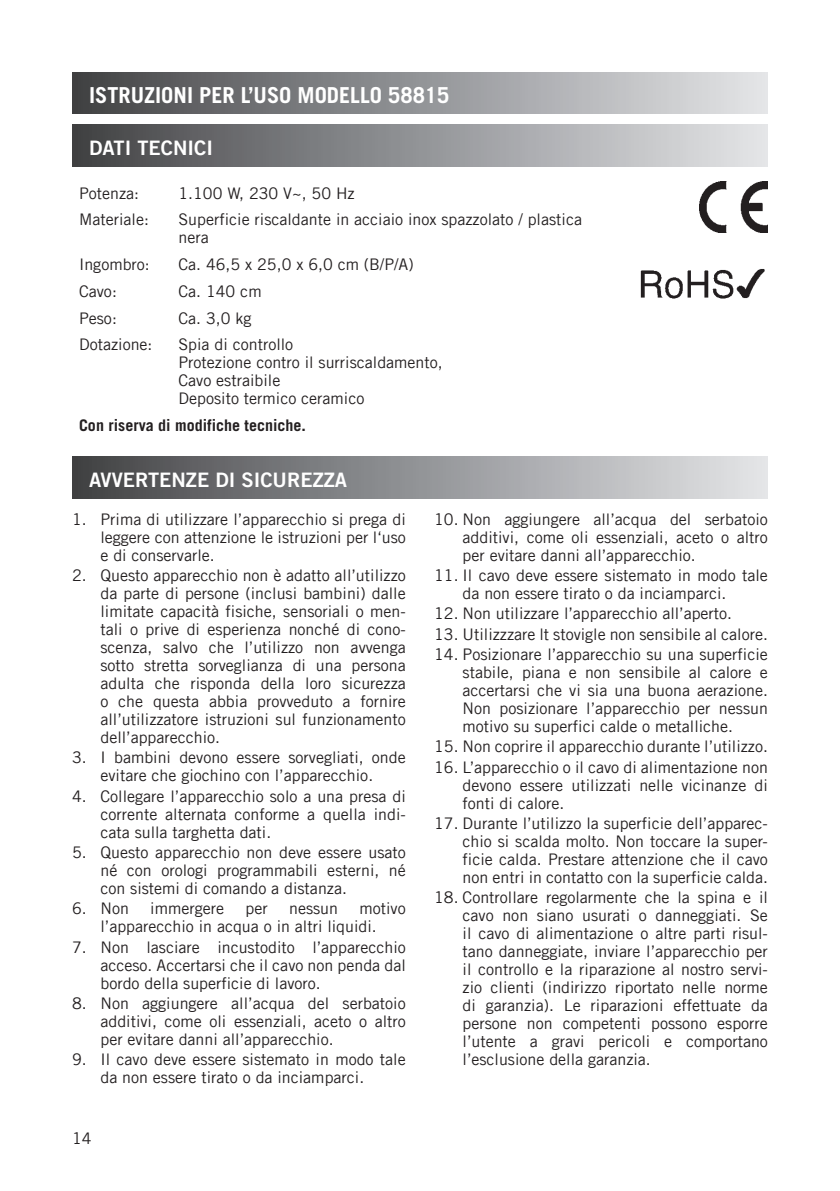
<style>
.page{position:relative;width:840px;height:1191px;background:#fff}
.page>*{position:absolute;margin:0;border:0;box-sizing:border-box;transform-origin:0 0}
.t1{font:700 22px "Trade Gothic LT Com";color:#fff}
.t2{font:20px "Trade Gothic LT Com Bd 2";color:#fff}
.t3{font:16px/18px "Trade Gothic LT Com";color:#231f20;text-align:justify}
.t4{font:700 16px "Trade Gothic LT Com";color:#231f20}
</style>
<div class="page">
<div style="left:72px;top:72px;width:695px;height:42px;background:linear-gradient(to right,#424346,#e4e5e8)"></div>
<div style="left:72px;top:456px;width:695px;height:42px;background:linear-gradient(to right,#424346,#e4e5e8)"></div>
<div style="left:72px;top:125px;width:695px;height:41px;background:linear-gradient(to right,#424346,#e4e5e8)"></div>
<img style="left:640px;top:269px;width:125px;height:30px">
<img style="left:699px;top:181px;width:68px;height:51px">
<h1 class="t1" style="left:89px;top:82px;width:19px">ISTRUZ</h1>
<h1 class="t1" style="left:155px;top:82px;width:111px">IONI PER L’USO</h1>
<h1 class="t1" style="left:297px;top:82px;width:153px">Modello 58815</h1>
<p class="t2" style="left:89px;top:136px;width:125px">DATI TECNICI</p>
<p class="t3" style="left:79px;top:184px;width:61px">Potenza:</p>
<p class="t3" style="left:178px;top:184px;width:178px">1.100 W, 230 V~, 50 Hz</p>
<p class="t3" style="left:79px;top:210px;width:71px">Materiale:</p>
<p class="t3" style="left:178px;top:210px;width:405px">Superficie riscaldante in acciaio inox spazzolato / plastica nera</p>
<p class="t3" style="left:79px;top:255px;width:72px">Ingombro:</p>
<p class="t3" style="left:178px;top:255px;width:236px">Ca. 46,5 x 25,0 x 6,0 cm (B/P/A)</p>
<p class="t3" style="left:79px;top:282px;width:39px">Cavo:</p>
<p class="t3" style="left:178px;top:282px;width:85px">Ca. 140 cm</p>
<p class="t3" style="left:79px;top:309px;width:39px">Peso:</p>
<p class="t3" style="left:178px;top:309px;width:74px">Ca. 3,0 kg</p>
<p class="t3" style="left:79px;top:335px;width:75px">Dotazione:</p>
<p class="t3" style="left:178px;top:335px;width:265px;text-align:left">Spia di controllo<br>Protezione contro il surriscaldamento,<br>Cavo estraibile<br>Deposito termico ceramico</p>
<p class="t4" style="left:79px;top:416px;width:228px">Con riserva di modifiche tecniche.</p>
<p class="t2" style="left:89px;top:467px;width:259px">AVVERTENZE DI SICUREZZA</p>
<p class="t3" style="left:100px;top:510px;width:307px;text-indent:-28px">1. Prima di utilizzare l’apparecchio si prega di leggere con attenzione le istruzioni per l‘uso e di conservarle.</p>
<p class="t3" style="left:100px;top:566px;width:307px;text-indent:-28px">2. Questo apparecchio non è adatto all’utilizzo da parte di persone (inclusi bambini) dalle limitate capacità fisiche, sensoriali o men&shy;tali o prive di esperienza nonché di cono&shy;scenza, salvo che l’utilizzo non avvenga sotto stretta sorveglianza di una persona adulta che risponda della loro sicurezza o che questa abbia provveduto a fornire all’utilizzatore istruzioni sul funzionamento dell’apparecchio.</p>
<p class="t3" style="left:72px;top:748px;width:335px;text-align:center">3. I bambini devono essere sorvegliati, onde evitare che giochino con l’apparecchio.</p>
<p class="t3" style="left:100px;top:787px;width:306px;text-indent:-28px">4. Collegare l’apparecchio solo a una presa di corrente alternata conforme a quella indi&shy;cata sulla targhetta dati.</p>
<p class="t3" style="left:100px;top:843px;width:307px;text-indent:-28px">5. Questo apparecchio non deve essere usato né con orologi programmabili esterni, né con sistemi di comando a distanza.</p>
<p class="t3" style="left:72px;top:899px;width:58px">6. Non</p>
<p class="t3" style="left:150px;top:899px;width:75px">immergere</p>
<p class="t3" style="left:245px;top:899px;width:24px">per</p>
<p class="t3" style="left:289px;top:899px;width:50px">nessun</p>
<p class="t3" style="left:100px;top:899px;width:306px;text-indent:259px">motivo l’apparecchio in acqua o in altri liquidi.</p>
<p class="t3" style="left:100px;top:937px;width:307px;text-indent:-28px">7. Non lasciare incustodito l’apparecchio acceso. Accertarsi che il cavo non penda dal bordo della superficie di lavoro.</p>
<p class="t3" style="left:100px;top:994px;width:307px;text-indent:-28px">8. Non aggiungere all’acqua del serbatoio additivi, come oli essenziali, aceto o altro per evitare danni all’apparecchio.</p>
<p class="t3" style="left:100px;top:1050px;width:306px;text-indent:-28px">9. Il cavo deve essere sistemato in modo tale da non essere tirato o da inciamparci.</p>
<p class="t3" style="left:72px;top:1129px;width:21px">14</p>
<p class="t3" style="left:462px;top:510px;width:307px;text-indent:-28px">10. Non aggiungere all’acqua del serbatoio additivi, come oli essenziali, aceto o altro per evitare danni all’apparecchio.</p>
<p class="t3" style="left:462px;top:566px;width:306px;text-indent:-28px">11. Il cavo deve essere sistemato in modo tale da non essere tirato o da inciamparci.</p>
<p class="t3" style="left:434px;top:604px;width:299px">12. Non utilizzare l’apparecchio all’aperto.</p>
<p class="t3" style="left:434px;top:625px;width:335px">13. Utilizzzare lt stovigle non sensibile al calore.</p>
<p class="t3" style="left:462px;top:645px;width:307px;text-indent:-28px">14. Posizionare l’apparecchio su una superficie stabile, piana e non sensibile al calore e accertarsi che vi sia una buona aerazione.<br>Non posizionare l’apparecchio per nessun motivo su superfici calde o metalliche.</p>
<p class="t3" style="left:434px;top:737px;width:335px">15. Non coprire il apparecchio durante l’utilizzo.</p>
<p class="t3" style="left:462px;top:757px;width:307px;text-indent:-28px">16. L’apparecchio o il cavo di alimentazione non devono essere utilizzati nelle vicinanze di fonti di calore.</p>
<p class="t3" style="left:462px;top:814px;width:307px;text-indent:-28px">17. Durante l’utilizzo la superficie dell’apparec&shy;chio si scalda molto. Non toccare la super&shy;ficie calda. Prestare attenzione che il cavo non entri in contatto con la superficie calda.</p>
<p class="t3" style="left:462px;top:888px;width:307px;text-indent:-28px">18. Controllare regolarmente che la spina e il cavo non siano usurati o danneggiati. Se il cavo di alimentazione o altre parti risul&shy;tano danneggiate, inviare l’apparecchio per il controllo e la riparazione al nostro servi&shy;zio clienti (indirizzo riportato nelle norme di garanzia). Le riparazioni effettuate da persone non competenti possono esporre l’utente a gravi pericoli e comportano l’esclusione della garanzia.</p>
</div>
